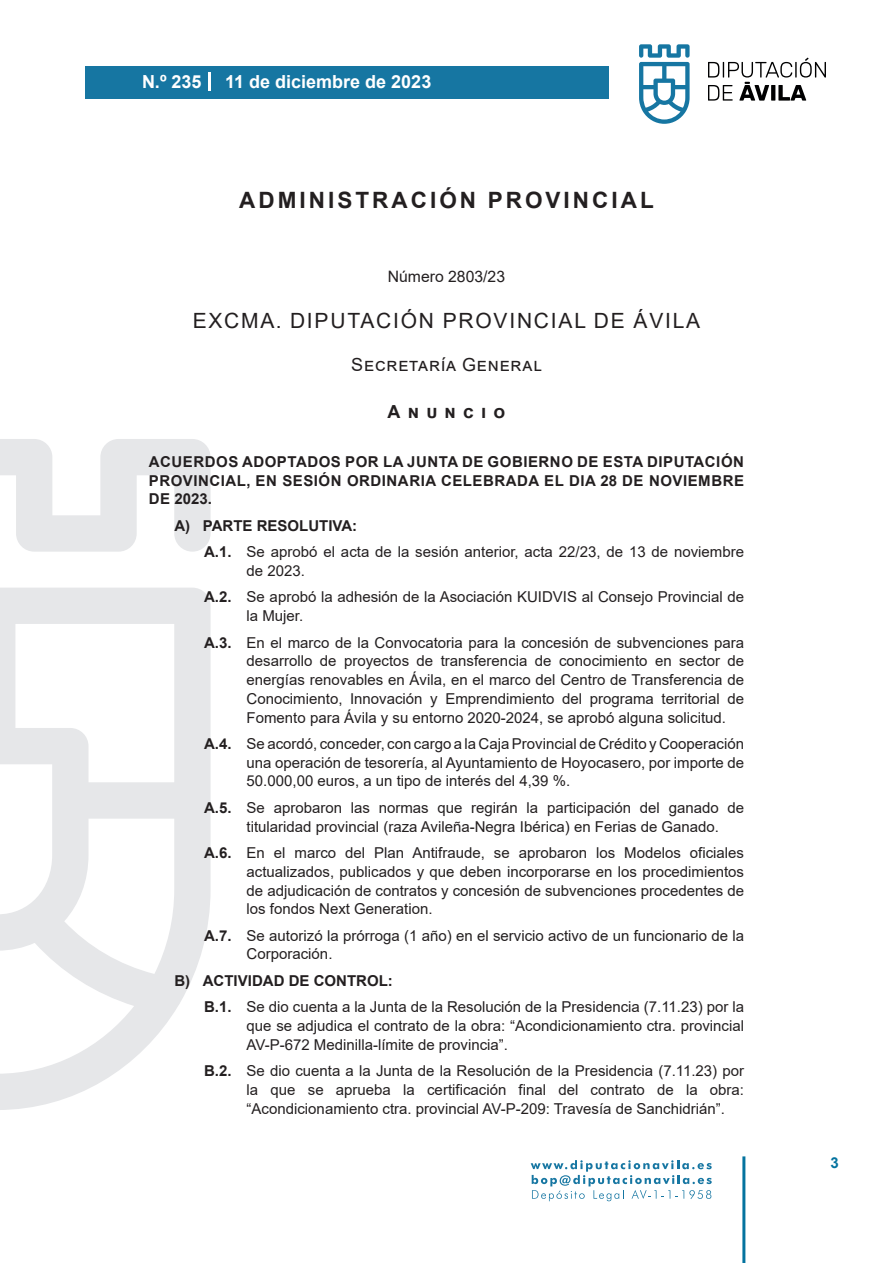
<style>
.page{position:relative;width:893px;height:1263px;background:#fff}
.page>*{position:absolute;margin:0;border:0;box-sizing:border-box;transform-origin:0 0}
.h1__secion{font:700 22.5px "Arial";letter-spacing:.135em;color:#231f20}
.h2__organismo{font:21px "Arial";letter-spacing:.085em;color:#231f20}
.t1{font:700 18px "Arial";color:#fff}
.h3__suborganismo{font:18px "Arial";letter-spacing:.05em;color:#231f20}
.anuncio{font:700 18px "Arial";letter-spacing:.4em;color:#231f20}
.numero{font:15.75px "Arial";color:#231f20}
.texto_normal{font:15px/18.8px "Arial";color:#231f20;text-align:justify}
.entradilla{font:700 15px/18.8px "Arial";letter-spacing:.035em;color:#231f20;text-align:justify}
.texto_normal-2{font:700 15px "Arial";color:#231f20}
.t2{font:700 15px "Arial";color:#04739f}
.s1{font-weight:700}
</style>
<div class="page">
<svg style="left:531px;top:1160px;width:181px;height:41px"></svg>
<div style="left:85px;top:66px;width:523px;height:33px;background:#1676a2"></div>
<svg style="left:639px;top:44px;width:51px;height:80px"></svg>
<svg style="left:708px;top:58px;width:118px;height:43px"></svg>
<hr style="left:742px;top:1156px;width:3px;height:107px;background:#04739f">
<svg style="left:208px;top:72px;width:2px;height:18px"></svg>
<svg style="left:0;top:439px;width:211px;height:671px"></svg>
<p class="t1" style="left:142px;top:69px;width:61px">N.º 235</p>
<p class="t1" style="left:225px;top:69px;width:208px">11 de diciembre de 2023</p>
<p class="h1__secion" style="left:239px;top:184px;width:416px">ADMINISTRACIÓN PROVINCIAL</p>
<p class="numero" style="left:388px;top:266px;width:119px">Número 2803/23</p>
<p class="h2__organismo" style="left:193px;top:307px;width:509px">EXCMA. DIPUTACIÓN PROVINCIAL DE ÁVILA</p>
<p class="h3__suborganismo" style="left:351px;top:352px;width:192px">Secretaría General</p>
<p class="anuncio" style="left:388px;top:399px;width:119px">Anuncio</p>
<p class="entradilla" style="left:149px;top:452px;width:597px">ACUERDOS ADOPTADOS POR LA JUNTA DE GOBIERNO DE ESTA DIPUTACIÓN PROVINCIAL, EN SESIÓN ORDINARIA CELEBRADA EL DIA 28 DE NOVIEMBRE DE 2023.</p>
<p class="texto_normal-2" style="left:174px;top:515px;width:184px">A) PARTE RESOLUTIVA:</p>
<p class="texto_normal" style="left:247px;top:542px;width:499px;text-indent:-43px"><span class="s1">A.1.</span> Se aprobó el acta de la sesión anterior, acta 22/23, de 13 de noviembre de 2023.</p>
<p class="texto_normal" style="left:247px;top:588px;width:499px;text-indent:-43px"><span class="s1">A.2.</span> Se aprobó la adhesión de la Asociación KUIDVIS al Consejo Provincial de la Mujer.</p>
<p class="texto_normal" style="left:247px;top:633px;width:499px;text-indent:-43px"><span class="s1">A.3.</span> En el marco de la Convocatoria para la concesión de subvenciones para desarrollo de proyectos de transferencia de conocimiento en sector de energías renovables en Ávila, en el marco del Centro de Transferencia de Conocimiento, Innovación y Emprendimiento del programa territorial de Fomento para Ávila y su entorno 2020-2024, se aprobó alguna solicitud.</p>
<p class="texto_normal" style="left:247px;top:734px;width:499px;text-indent:-43px"><span class="s1">A.4.</span> Se acordó, conceder, con cargo a la Caja Provincial de Crédito y Cooperación una operación de tesorería, al Ayuntamiento de Hoyocasero, por importe de 50.000,00 euros, a un tipo de interés del 4,39 %.</p>
<p class="texto_normal" style="left:247px;top:798px;width:499px;text-indent:-43px"><span class="s1">A.5.</span> Se aprobaron las normas que regirán la participación del ganado de titularidad provincial (raza Avileña-Negra Ibérica) en Ferias de Ganado.</p>
<p class="texto_normal" style="left:247px;top:843px;width:499px;text-indent:-43px"><span class="s1">A.6.</span> En el marco del Plan Antifraude, se aprobaron los Modelos oficiales actualizados, publicados y que deben incorporarse en los procedimientos de adjudicación de contratos y concesión de subvenciones procedentes de los fondos Next Generation.</p>
<p class="texto_normal" style="left:247px;top:926px;width:499px;text-indent:-43px"><span class="s1">A.7.</span> Se autorizó la prórroga (1 año) en el servicio activo de un funcionario de la<br>Corporación.</p>
<p class="texto_normal-2" style="left:174px;top:970px;width:220px">B) ACTIVIDAD DE CONTROL:</p>
<p class="texto_normal" style="left:247px;top:997px;width:499px;text-indent:-43px"><span class="s1">B.1.</span> Se dio cuenta a la Junta de la Resolución de la Presidencia (7.11.23) por la que se adjudica el contrato de la obra: “Acondicionamiento ctra. provincial AV-P-672 Medinilla-límite de provincia”.</p>
<p class="texto_normal" style="left:247px;top:1061px;width:499px;text-indent:-43px"><span class="s1">B.2.</span> Se dio cuenta a la Junta de la Resolución de la Presidencia (7.11.23) por la que se aprueba la certificación final del contrato de la obra: “Acondicionamiento ctra. provincial AV-P-209: Travesía de Sanchidrián”.</p>
<p class="t2" style="left:831px;top:1152px;width:10px">3</p>
</div>
